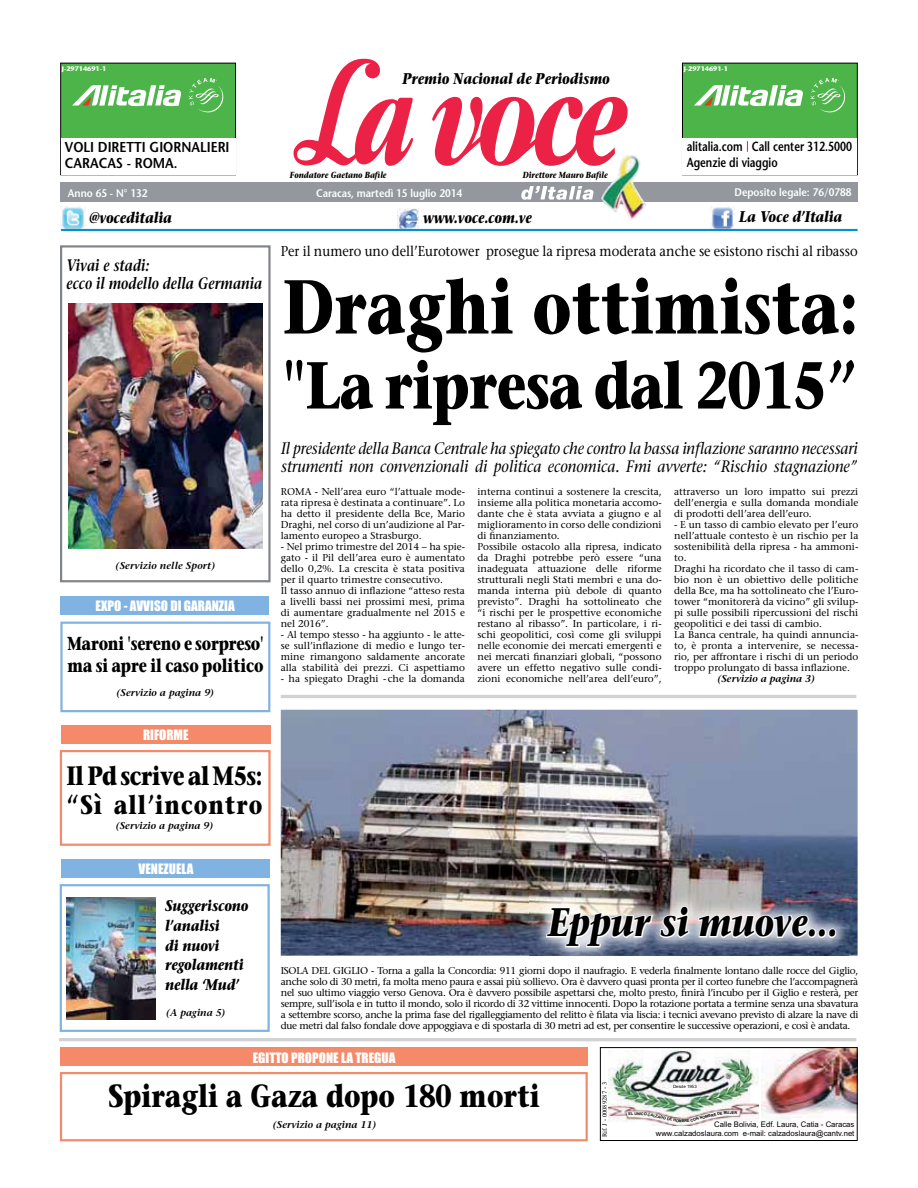
<style>
.page{position:relative;width:918px;height:1188px;background:#fff}
.page>*{position:absolute;margin:0;border:0;box-sizing:border-box;transform-origin:0 0}
.t1{font:700 76.05px "Stone Serif";color:#000;scale:.8 1}
.t2{font:700 66.15px "Stone Serif";letter-spacing:-.015em;color:#000;scale:.8 1}
.t3{font:italic 700 39.75px "Stone Serif";color:#000;scale:.8 1}
.t4{font:700 31.95px "Stone Serif";color:#000;scale:.8 1}
.t5{font:700 26.4px/28.7px "Stone Serif";letter-spacing:.01em;color:#000;scale:.8 1}
.t6{font:700 18.75px/22px "Stone Serif";letter-spacing:-.015em;color:#000;scale:.78 1}
.t7{font:italic 16.5px/18.8px "Stone Serif";letter-spacing:-.01em;color:#000;scale:.9 1}
.t8{font:italic 600 16.5px/18.8px "Stone Serif";color:#000;scale:.8 1}
.t9{font:italic 700 15.45px/19.8px "Stone Serif";color:#000;scale:.8 1}
.t10{font:14.4px "Stone Serif";color:#000;scale:.9 1}
.t11{font:600 14.4px/16.5px "Stone Sans";color:#000;scale:.9 1}
.t12{font:13.2px "Impact";color:#fff}
.t13{font:600 13.2px/15.5px "Stone Sans";color:#000;scale:.79 1}
.t14{font:600 11.1px "Stone Sans";color:#fff;scale:.9 1}
.t15{font:9.9px/11.1px "Stone Serif";color:#000;text-align:justify}
.t16{font:italic 600 9.9px "Stone Serif";color:#000}
.t17{font:italic 700 8.85px "Stone Serif";color:#000;scale:.8 1}
.t18{font:7.65px/9.3px "Arial";color:#000;text-align:right}
.t19{font:700 6.6px "Stone Sans";color:#fff}
.t20{font:6.6px "Times New Roman";color:#000}
.t21{font:4.35px "Arial";color:#000}
</style>
<div class="page">
<hr style="left:59px;top:1038px;width:797px;height:3px;background:#d0d2d5">
<hr style="left:281px;top:695px;width:575px;height:3px;background:#d0d2d5">
<svg style="left:293px;top:58px;width:335px;height:108px"></svg>
<div style="left:60px;top:182px;width:798px;height:20px;background:#94989e"></div>
<svg style="left:521px;top:186px;width:73px;height:14px"></svg>
<img style="left:600px;top:155px;width:46px;height:66px">
<img style="left:761px;top:1049px;width:95px;height:75px">
<div style="left:600px;top:1047px;width:258px;height:94px;border:1px solid #000"></div>
<img style="left:609px;top:1050px;width:150px;height:75px">
<div style="left:673px;top:1085px;width:25px;height:5px;background:#fff"></div>
<img style="left:398px;top:208px;width:21px;height:21px">
<img style="left:60px;top:207px;width:25px;height:23px">
<img style="left:710px;top:207px;width:24px;height:22px">
<hr style="left:61px;top:229px;width:797px;height:2px;background:#0590d0">
<div style="left:61px;top:63px;width:175px;height:112px;background:#4db449"></div>
<div style="left:60px;top:63px;width:176px;height:112px;border:1px solid #000"></div>
<svg style="left:189px;top:78px;width:34px;height:35px"></svg>
<svg style="left:72px;top:85px;width:110px;height:21px"></svg>
<div style="left:61px;top:138px;width:174px;height:37px;background:#fff"></div>
<div style="left:682px;top:63px;width:175px;height:112px;background:#4db449"></div>
<div style="left:682px;top:63px;width:176px;height:112px;border:1px solid #000"></div>
<svg style="left:811px;top:78px;width:34px;height:35px"></svg>
<svg style="left:694px;top:85px;width:109px;height:21px"></svg>
<div style="left:683px;top:138px;width:174px;height:37px;background:#fff"></div>
<div style="left:60px;top:1072px;width:528px;height:69px;border:2px solid #f48a69"></div>
<div style="left:60px;top:1048px;width:528px;height:18px;background:#f48a69"></div>
<div style="left:60px;top:750px;width:211px;height:96px;border:2px solid #f48a69"></div>
<div style="left:61px;top:725px;width:209px;height:19px;background:#f48a69"></div>
<div style="left:60px;top:622px;width:210px;height:90px;border:2px solid #80b3e1"></div>
<div style="left:60px;top:597px;width:209px;height:18px;background:#80b3e1"></div>
<div style="left:60px;top:245px;width:211px;height:337px;border:2px solid #81848a"></div>
<img style="left:281px;top:710px;width:577px;height:246px">
<img style="left:530px;top:890px;width:319px;height:66px">
<img style="left:545px;top:893px;width:146px;height:56px">
<div style="left:680px;top:906px;width:9px;height:10px;border:2px solid #fff;border-radius:50%"></div>
<svg style="left:697px;top:894px;width:113px;height:176px"></svg>
<div style="left:808px;top:928px;width:8px;height:10px;border:2px solid #fff;border-radius:3px"></div>
<div style="left:818px;top:928px;width:8px;height:10px;border:2px solid #fff;border-radius:3px"></div>
<div style="left:828px;top:928px;width:8px;height:10px;border:2px solid #fff;border-radius:3px"></div>
<div style="left:60px;top:884px;width:210px;height:148px;border:2px solid #80b3e1"></div>
<div style="left:61px;top:859px;width:209px;height:19px;background:#80b3e1"></div>
<img style="left:66px;top:897px;width:89px;height:122px">
<img style="left:68px;top:303px;width:195px;height:246px">
<svg style="left:629px;top:1111px;width:108px;height:11px"></svg>
<p class="t19" style="left:62px;top:66px;width:46px">J-29714691-1</p>
<h3 class="t11" style="left:65px;top:140px;width:184px">VOLI DIRETTI GIORNALIERI<br>CARACAS - ROMA.</h3>
<h3 class="t9" style="left:402px;top:70px;width:261px">Premio Nacional de Periodismo</h3>
<p class="t17" style="left:290px;top:171px;width:123px">Fondatore Gaetano Bafile</p>
<p class="t17" style="left:523px;top:171px;width:108px">Direttore Mauro Bafile</p>
<p class="t19" style="left:684px;top:66px;width:46px">J-29714691-1</p>
<h3 class="t13" style="left:687px;top:140px;width:211px">alitalia.com Call center 312.5000<br>Agenzie di viaggio</h3>
<p class="t14" style="left:68px;top:189px;width:90px">Anno 65 - N° 132</p>
<p class="t14" style="left:316px;top:189px;width:164px">Caracas, martedì 15 luglio 2014</p>
<p class="t14" style="left:735px;top:188px;width:131px">Deposito legale: 76/0788</p>
<h3 class="t9" style="left:89px;top:209px;width:105px">@voceditalia</h3>
<h3 class="t9" style="left:423px;top:209px;width:137px">www.voce.com.ve</h3>
<h3 class="t9" style="left:739px;top:208px;width:130px">La Voce d’Italia</h3>
<h3 class="t8" style="left:67px;top:257px;width:246px">Vivai e stadi:<br>ecco il modello della Germania</h3>
<p class="t16" style="left:116px;top:561px;width:101px">(Servizio nelle Sport)</p>
<h3 class="t12" style="left:96px;top:602px;width:141px">EXPO - AVVISO DI GARANZIA</h3>
<h3 class="t6" style="left:68px;top:635px;width:253px">Maroni 'sereno e sorpreso' ma si apre il caso politico</h3>
<p class="t16" style="left:117px;top:689px;width:99px">(Servizio a pagina 9)</p>
<h3 class="t12" style="left:143px;top:730px;width:47px">RIFORME</h3>
<h3 class="t5" style="left:66px;top:764px;width:247px">Il Pd scrive al M5s: “Sì all’incontro</h3>
<p class="t16" style="left:116px;top:822px;width:99px">(Servizio a pagina 9)</p>
<h3 class="t12" style="left:139px;top:865px;width:57px">VENEZUELA</h3>
<h3 class="t9" style="left:165px;top:897px;width:106px">Suggeriscono l’analisi<br>di nuovi regolamenti nella ‘Mud’</h3>
<p class="t16" style="left:166px;top:1009px;width:61px">(A pagina 5)</p>
<h3 class="t10" style="left:281px;top:245px;width:642px">Per il numero uno dell’Eurotower prosegue la ripresa moderata anche se esistono rischi al ribasso</h3>
<h1 class="t1" style="left:283px;top:278px;width:721px">Draghi ottimista:</h1>
<h2 class="t2" style="left:283px;top:360px;width:721px">"La ripresa dal 2015”</h2>
<h3 class="t7" style="left:281px;top:440px;width:642px">Il presidente della Banca Centrale ha spiegato che contro la bassa inflazione saranno necessari strumenti non convenzionali di politica economica. Fmi avverte: “Rischio stagnazione”</h3>
<p class="t15" style="left:281px;top:487px;width:186px">ROMA - Nell’area euro “l’attuale mode&shy;rata ripresa è destinata a continuare”. Lo ha detto il presidente della Bce, Mario Draghi, nel corso di un’audizione al Par&shy;lamento europeo a Strasburgo.</p>
<p class="t15" style="left:281px;top:542px;width:186px;text-align:left">- Nel primo trimestre del 2014 – ha spie&shy;gato - il Pil dell’area euro è aumentato dello 0,2%. La crescita è stata positiva per il quarto trimestre consecutivo.<br>Il tasso annuo di inflazione “atteso resta a livelli bassi nei prossimi mesi, prima di aumentare gradualmente nel 2015 e nel 2016”.</p>
<p class="t15" style="left:281px;top:630px;width:186px">- Al tempo stesso - ha aggiunto - le atte&shy;se sull’inflazione di medio e lungo ter&shy;mine rimangono saldamente ancorate alla stabilità dei prezzi. Ci aspettiamo</p>
<p class="t15" style="left:281px;top:674px;width:186px">- ha spiegato Draghi - che la domanda</p>
<p class="t15" style="left:477px;top:487px;width:186px;text-align:left">interna continui a sostenere la crescita, insieme alla politica monetaria accomo&shy;dante che è stata avviata a giugno e al miglioramento in corso delle condizioni di finanziamento.<br>Possibile ostacolo alla ripresa, indicato da Draghi potrebbe però essere “una inadeguata attuazione delle riforme strutturali negli Stati membri e una do&shy;manda interna più debole di quanto previsto”. Draghi ha sottolineato che “i rischi per le prospettive economiche restano al ribasso”. In particolare, i ri&shy;schi geopolitici, così come gli sviluppi nelle economie dei mercati emergenti e nei mercati finanziari globali, “possono avere un effetto negativo sulle condi&shy;zioni economiche nell’area dell’euro”,</p>
<p class="t15" style="left:674px;top:487px;width:186px">attraverso un loro impatto sui prezzi dell’energia e sulla domanda mondiale di prodotti dell’area dell’euro.</p>
<p class="t15" style="left:674px;top:520px;width:186px;text-align:left">- E un tasso di cambio elevato per l’euro nell’attuale contesto è un rischio per la sostenibilità della ripresa - ha ammoni&shy;to.<br>Draghi ha ricordato che il tasso di cam&shy;bio non è un obiettivo delle politiche della Bce, ma ha sottolineato che l’Euro&shy;tower “monitorerà da vicino” gli svilup&shy;pi sulle possibili ripercussioni del rischi geopolitici e dei tassi di cambio.<br>La Banca centrale, ha quindi annuncia&shy;to, è pronta a intervenire, se necessa&shy;rio, per affrontare i rischi di un periodo troppo prolungato di bassa inflazione.</p>
<p class="t16" style="left:717px;top:675px;width:99px">(Servizio a pagina 3)</p>
<h3 class="t3" style="left:548px;top:907px;width:363px">Eppur si muove...</h3>
<p class="t15" style="left:281px;top:966px;width:579px">ISOLA DEL GIGLIO - Torna a galla la Concordia: 911 giorni dopo il naufragio. E vederla finalmente lontano dalle rocce del Giglio, anche solo di 30 metri, fa molta meno paura e assai più sollievo. Ora è davvero quasi pronta per il corteo funebre che l’accompagnerà nel suo ultimo viaggio verso Genova. Ora è davvero possibile aspettarsi che, molto presto, finirà l’incubo per il Giglio e resterà, per sempre, sull’isola e in tutto il mondo, solo il ricordo di 32 vittime innocenti. Dopo la rotazione portata a termine senza una sbavatura a settembre scorso, anche la prima fase del rigalleggiamento del relitto è filata via liscia: i tecnici avevano previsto di alzare la nave di due metri dal falso fondale dove appoggiava e di spostarla di 30 metri ad est, per consentire le successive operazioni, e così è andata.</p>
<h3 class="t12" style="left:253px;top:1053px;width:144px">EGITTO PROPONE LA TREGUA</h3>
<h3 class="t4" style="left:108px;top:1083px;width:541px">Spiragli a Gaza dopo 180 morti</h3>
<p class="t16" style="left:273px;top:1121px;width:105px">(Servizio a pagina 11)</p>
<p class="t20" style="left:602px;top:1137px;width:57px;rotate:-90deg">Rif. J - 00089287 - 3</p>
<p class="t21" style="left:673px;top:1085px;width:25px">Desde 1953</p>
<p class="t18" style="left:656px;top:1120px;width:200px">Calle Bolivia, Edf. Laura, Catia - Caracas www.calzadoslaura.com e-mail: calzadoslaura@cantv.net</p>
</div>
